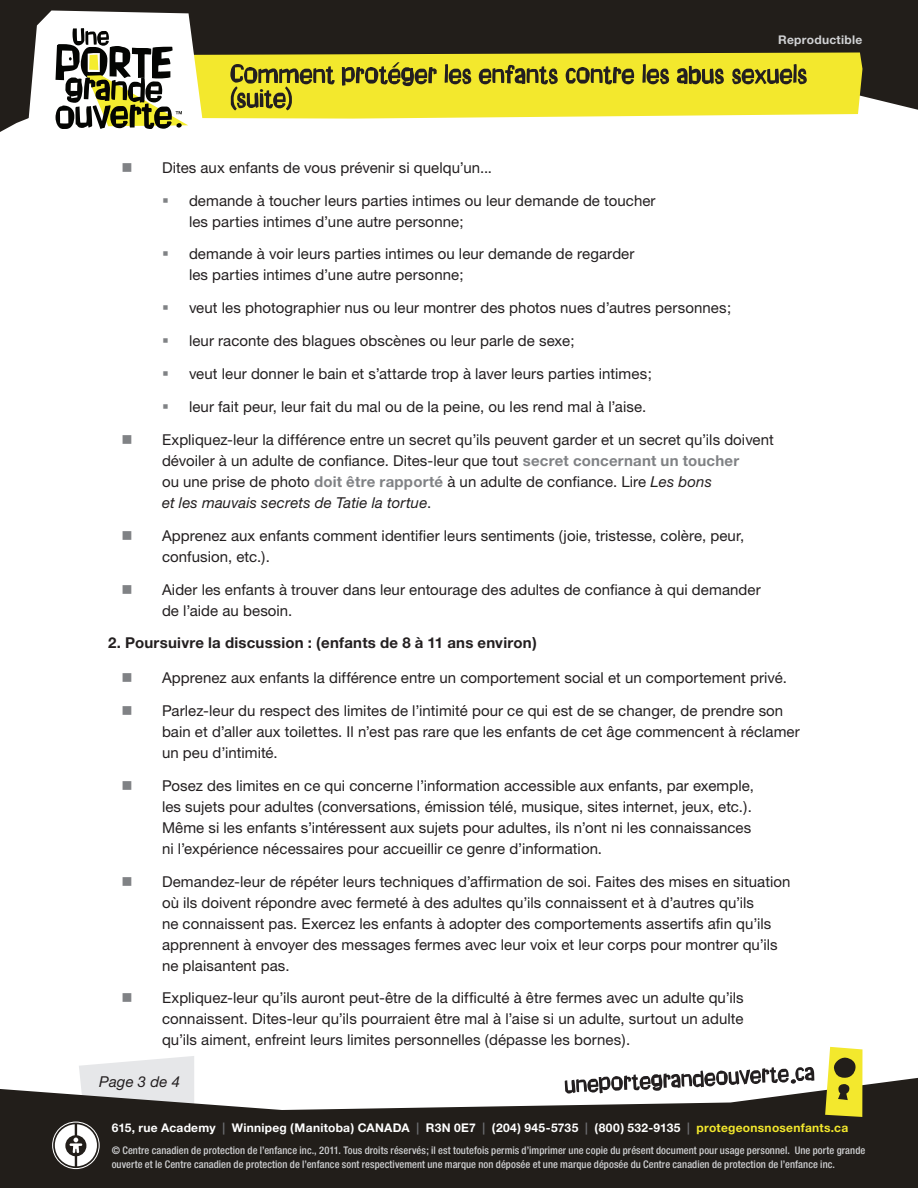
<style>
.page{position:relative;width:918px;height:1188px;background:#fff}
.page>*{position:absolute;margin:0;border:0;box-sizing:border-box;transform-origin:0 0}
.bullets{font:15px/21px "Helvetica Neue";letter-spacing:.005em;color:#231f20}
.subbullets{font:15px/21px "Helvetica Neue";letter-spacing:.005em;color:#231f20}
.t1{font:700 15px "Helvetica Neue";letter-spacing:.015em;color:#231f20}
.t2{font:italic 15px "Helvetica Neue";letter-spacing:.01em;color:#231f20}
.t3{font:700 12px "Helvetica Neue";letter-spacing:.025em;color:#fff}
.t4{font:700 12px "Helvetica Neue";letter-spacing:.025em;color:#d1d2d4}
.t5{font:500 condensed 10.5px/13.5px "Helvetica Neue";letter-spacing:.005em;color:#d1d2d4}
.s1{font-weight:700;color:#808285}
.s2{font-style:italic}
.s3{color:#6c6d70}
.s4{color:#f3e82d}
</style>
<div class="page">
<svg style="left:0;top:0;width:918px;height:132px;fill:#221e1a"></svg>
<svg style="left:204px;top:52px;width:658px;height:67px;background:#e5dc3f"></svg>
<svg style="left:28px;top:10px;width:176px;height:119px"></svg>
<svg style="left:0;top:1077px;width:918px;height:111px;fill:#221e1a"></svg>
<svg style="left:825px;top:1047px;width:37px;height:70px;background:#c8bf38"></svg>
<svg style="left:52px;top:1056px;width:142px;height:113px"></svg>
<svg style="left:565px;top:1067px;width:249px;height:27px"></svg>
<svg style="left:230px;top:62px;width:577px;height:48px;background:#cac02a"></svg>
<p class="t4" style="left:778px;top:32px;width:86px">Reproductible</p>
<p class="bullets" style="left:162px;top:157px;width:332px">Dites aux enfants de vous prévenir si quelqu’un...</p>
<p class="subbullets" style="left:189px;top:190px;width:468px">demande à toucher leurs parties intimes ou leur demande de toucher les parties intimes d’une autre personne;</p>
<p class="subbullets" style="left:189px;top:243px;width:447px">demande à voir leurs parties intimes ou leur demande de regarder les parties intimes d’une autre personne;</p>
<p class="subbullets" style="left:189px;top:297px;width:544px">veut les photographier nus ou leur montrer des photos nues d’autres personnes;</p>
<p class="subbullets" style="left:189px;top:330px;width:387px">leur raconte des blagues obscènes ou leur parle de sexe;</p>
<p class="subbullets" style="left:189px;top:363px;width:464px">veut leur donner le bain et s’attarde trop à laver leurs parties intimes;</p>
<p class="subbullets" style="left:189px;top:396px;width:459px">leur fait peur, leur fait du mal ou de la peine, ou les rend mal à l’aise.</p>
<p class="bullets" style="left:162px;top:429px;width:613px">Expliquez-leur la différence entre un secret qu’ils peuvent garder et un secret qu’ils doivent dévoiler à un adulte de confiance. Dites-leur que tout <span class="s1">secret concernant un toucher<br></span>ou une prise de photo <span class="s1">doit être rapporté</span> à un adulte de confiance. Lire <span class="s2">Les bons<br>et les mauvais secrets de Tatie la tortue</span>.</p>
<p class="bullets" style="left:162px;top:525px;width:584px">Apprenez aux enfants comment identifier leurs sentiments (joie, tristesse, colère, peur, confusion, etc.).</p>
<p class="bullets" style="left:162px;top:579px;width:600px">Aider les enfants à trouver dans leur entourage des adultes de confiance à qui demander de l’aide au besoin.</p>
<p class="t1" style="left:108px;top:634px;width:430px">2. Poursuivre la discussion : (enfants de 8 à 11 ans environ)</p>
<p class="bullets" style="left:162px;top:667px;width:627px">Apprenez aux enfants la différence entre un comportement social et un comportement privé.</p>
<p class="bullets" style="left:162px;top:700px;width:639px">Parlez-leur du respect des limites de l’intimité pour ce qui est de se changer, de prendre son bain et d’aller aux toilettes. Il n’est pas rare que les enfants de cet âge commencent à réclamer un peu d’intimité.</p>
<p class="bullets" style="left:162px;top:775px;width:593px">Posez des limites en ce qui concerne l’information accessible aux enfants, par exemple, les sujets pour adultes (conversations, émission télé, musique, sites internet, jeux, etc.).<br>Même si les enfants s’intéressent aux sujets pour adultes, ils n’ont ni les connaissances ni l’expérience nécessaires pour accueillir ce genre d’information.</p>
<p class="bullets" style="left:162px;top:871px;width:630px">Demandez-leur de répéter leurs techniques d’affirmation de soi. Faites des mises en situation où ils doivent répondre avec fermeté à des adultes qu’ils connaissent et à d’autres qu’ils<br>ne connaissent pas. Exercez les enfants à adopter des comportements assertifs afin qu’ils apprennent à envoyer des messages fermes avec leur voix et leur corps pour montrer qu’ils ne plaisantent pas.</p>
<p class="bullets" style="left:162px;top:987px;width:583px;text-align:justify">Expliquez-leur qu’ils auront peut-être de la difficulté à être fermes avec un adulte qu’ils connaissent. Dites-leur qu’ils pourraient être mal à l’aise si un adulte, surtout un adulte qu’ils aiment, enfreint leurs limites personnelles (dépasse les bornes).</p>
<p class="t2" style="left:99px;top:1072px;width:82px">Page 3 de 4</p>
<p class="t3" style="left:112px;top:1120px;width:738px">615, rue Academy <span class="s3">|</span> Winnipeg (Manitoba) CANADA <span class="s3">|</span> R3N 0E7 <span class="s3">|</span> (204) 945-5735 <span class="s3">|</span> (800) 532-9135 <span class="s3">|</span> <span class="s4">protegeonsnosenfants.ca</span></p>
<p class="t5" style="left:112px;top:1144px;width:755px">© Centre canadien de protection de l’enfance inc., 2011. Tous droits réservés; il est toutefois permis d’imprimer une copie du présent document pour usage personnel. Une porte grande ouverte et le Centre canadien de protection de l’enfance sont respectivement une marque non déposée et une marque déposée du Centre canadien de protection de l’enfance inc.</p>
</div>
